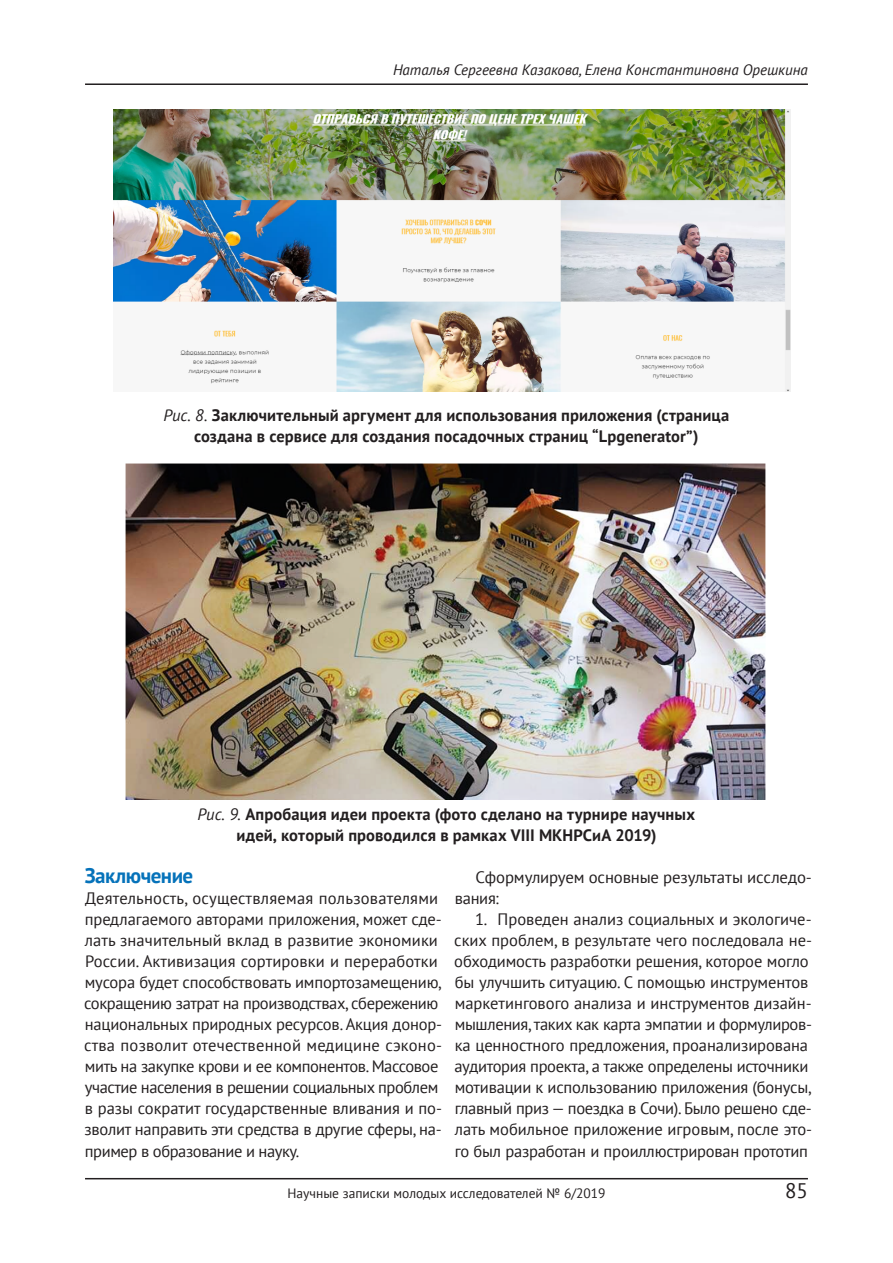
<style>
.page{position:relative;width:893px;height:1263px;background:#fff}
.page>*{position:absolute;margin:0;border:0;box-sizing:border-box;transform-origin:0 0}
.t1{font:700 21px "PT Sans";letter-spacing:-.025em;color:#0572ba}
.t2{font:21px "PT Sans";color:#231f20}
.t3{font:16.5px/21px "PT Sans";letter-spacing:-.01em;color:#231f20}
.t4{font:700 16.5px/21px "PT Sans";letter-spacing:.01em;color:#231f20;text-align:center}
.t5{font:italic 15px "PT Sans";color:#231f20}
.t6{font:13.5px "PT Sans";color:#231f20}
.s1{font-weight:400;font-style:italic}
</style>
<div class="page">
<hr style="left:85px;top:1178px;width:723px;height:1px;background:#231f20">
<hr style="left:85px;top:83px;width:723px;height:2px;background:#231f20">
<img style="left:114px;top:110px;width:676px;height:282px">
<img style="left:126px;top:463px;width:640px;height:336px">
<p class="t5" style="left:393px;top:61px;width:416px">Наталья Сергеевна Казакова, Елена Константиновна Орешкина</p>
<p class="t4" style="left:163px;top:405px;width:567px"><span class="s1">Рис. 8.</span> Заключительный аргумент для использования приложения (страница создана в сервисе для создания посадочных страниц “Lpgenerator”)</p>
<p class="t4" style="left:198px;top:804px;width:499px"><span class="s1">Рис. 9.</span> Апробация идеи проекта (фото сделано на турнире научных идей, который проводился в рамках VIII МКНРСиА 2019)</p>
<p class="t1" style="left:85px;top:862px;width:110px">Заключение</p>
<p class="t3" style="left:84px;top:888px;width:359px">Деятельность, осуществляемая пользователями предлагаемого авторами приложения, может сде&shy;лать значительный вклад в развитие экономики России. Активизация сортировки и переработки мусора будет способствовать импортозамещению, сокращению затрат на производствах, сбережению национальных природных ресурсов. Акция донор&shy;ства позволит отечественной медицине сэконо&shy;мить на закупке крови и ее компонентов. Массовое участие населения в решении социальных проблем в разы сократит государственные вливания и по&shy;зволит направить эти средства в другие сферы, на&shy;пример в образование и науку.</p>
<p class="t3" style="left:455px;top:867px;width:359px;text-indent:21px">Сформулируем основные результаты исследо&shy;вания:</p>
<p class="t3" style="left:454px;top:909px;width:359px;text-indent:21px">1. Проведен анализ социальных и экологиче&shy;ских проблем, в результате чего последовала не&shy;обходимость разработки решения, которое могло бы улучшить ситуацию. С помощью инструментов маркетингового анализа и инструментов дизайн&shy;мышления, таких как карта эмпатии и формулиров&shy;ка ценностного предложения, проанализирована аудитория проекта, а также определены источники мотивации к использованию приложения (бонусы, главный приз — поездка в Сочи). Было решено сде&shy;лать мобильное приложение игровым, после это&shy;го был разработан и проиллюстрирован прототип</p>
<p class="t6" style="left:287px;top:1185px;width:320px">Научные записки молодых исследователей № 6/2019</p>
<p class="t2" style="left:785px;top:1177px;width:24px">85</p>
</div>
